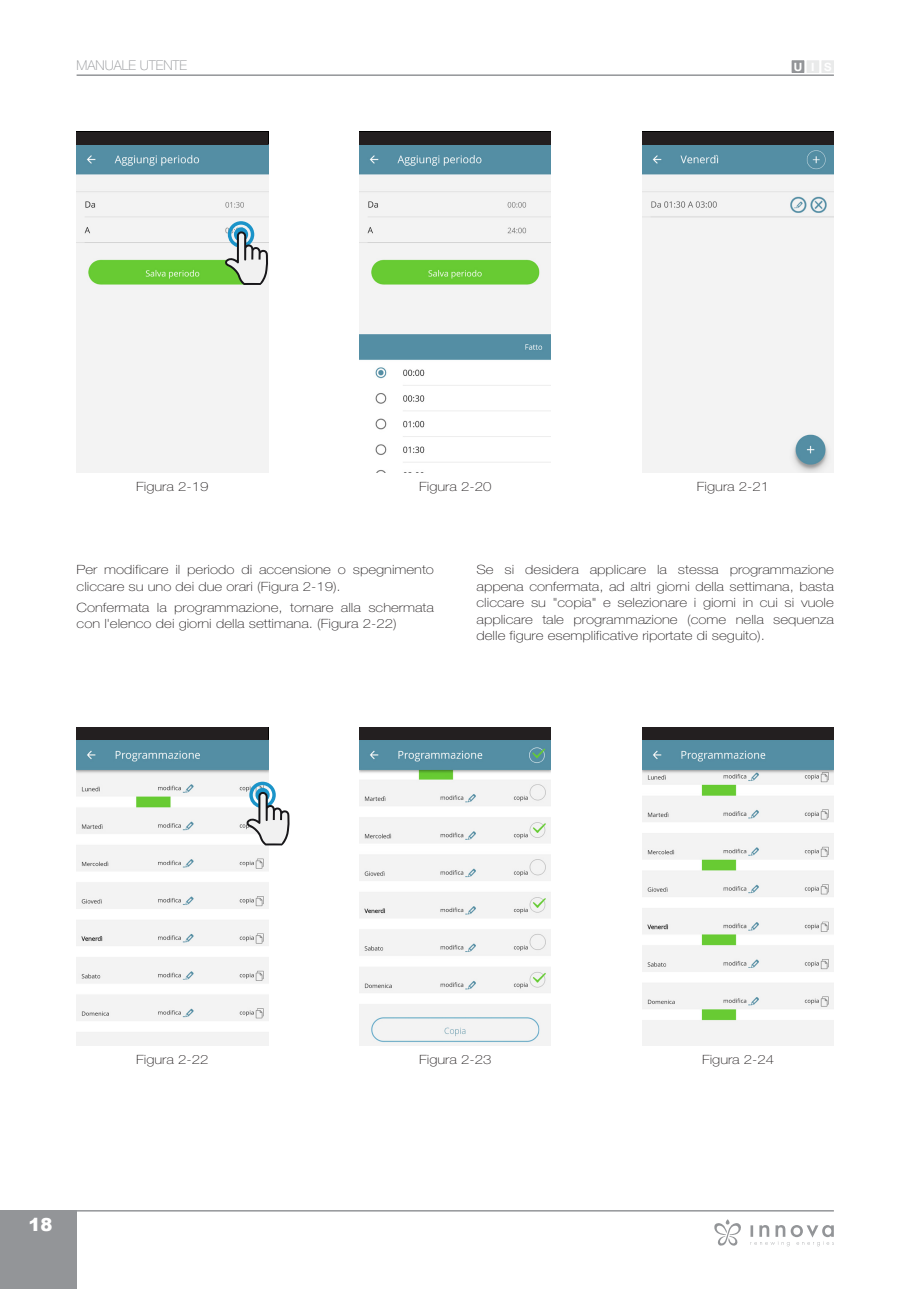
<style>
.page{position:relative;width:919px;height:1289px;background:#fff}
.page>*{position:absolute;margin:0;border:0;box-sizing:border-box;transform-origin:0 0}
.t1{font:900 18px "Arial";color:#fff}
.t2{font:100 13.5px "Helvetica Neue LT Std";color:#939598}
.Rientro_Test_Mono{font:100 12.75px/16.5px "Helvetica Neue LT Std";color:#231f20;scale:1.18 1}
.t3{font:700 11.4px "Helvetica Neue LT Std";color:#fff}
</style>
<div class="page">
<hr style="left:77px;top:1209px;width:756px;height:2px;background:#939598">
<div style="left:0;top:1209px;width:77px;height:79px;background:#939598"></div>
<hr style="left:77px;top:74px;width:756px;height:2px;background:#939598">
<div style="left:821px;top:61px;width:12px;height:11px;background:#e9eaea"></div>
<div style="left:807px;top:61px;width:11px;height:11px;background:#e9eaea"></div>
<div style="left:792px;top:61px;width:11px;height:11px;background:#939598"></div>
<div style="left:791px;top:60px;width:13px;height:13px;border:1px solid #939598"></div>
<svg style="left:750px;top:1225px;width:83px;height:21px"></svg>
<svg style="left:714px;top:1219px;width:27px;height:27px"></svg>
<img style="left:77px;top:144px;width:191px;height:328px">
<img style="left:642px;top:144px;width:191px;height:328px">
<img style="left:359px;top:144px;width:192px;height:328px">
<div style="left:642px;top:132px;width:191px;height:12px;background:#231f20"></div>
<div style="left:359px;top:132px;width:192px;height:12px;background:#231f20"></div>
<div style="left:77px;top:132px;width:191px;height:12px;background:#231f20"></div>
<img style="left:77px;top:740px;width:191px;height:305px">
<img style="left:359px;top:740px;width:192px;height:305px">
<img style="left:642px;top:740px;width:191px;height:305px">
<svg style="left:246px;top:781px;width:43px;height:64px"></svg>
<div style="left:359px;top:727px;width:192px;height:13px;background:#231f20"></div>
<div style="left:77px;top:727px;width:191px;height:13px;background:#231f20"></div>
<div style="left:642px;top:727px;width:191px;height:13px;background:#231f20"></div>
<svg style="left:225px;top:221px;width:43px;height:64px"></svg>
<p class="t2" style="left:77px;top:57px;width:112px">MANUALE UTENTE</p>
<p class="t3" style="left:793px;top:60px;width:39px">UIS</p>
<p class="Rientro_Test_Mono" style="left:136px;top:478px;width:63px">Figura 2-19</p>
<p class="Rientro_Test_Mono" style="left:419px;top:478px;width:63px">Figura 2-20</p>
<p class="Rientro_Test_Mono" style="left:696px;top:478px;width:63px">Figura 2-21</p>
<p class="Rientro_Test_Mono" style="left:77px;top:561px;width:304px">Per modificare il periodo di accensione o spegnimento cliccare su uno dei due orari (Figura 2-19).</p>
<p class="Rientro_Test_Mono" style="left:77px;top:599px;width:304px">Confermata la programmazione, tornare alla schermata con l'elenco dei giorni della settimana. (Figura 2-22)</p>
<p class="Rientro_Test_Mono" style="left:476px;top:561px;width:304px;text-align:justify">Se si desidera applicare la stessa programmazione appena confermata, ad altri giorni della settimana, basta cliccare su "copia" e selezionare i giorni in cui si vuole applicare tale programmazione (come nella sequenza delle figure esemplificative riportate di seguito).</p>
<h1 class="t1" style="left:28px;top:1211px;width:26px">18</h1>
<p class="Rientro_Test_Mono" style="left:136px;top:1051px;width:63px">Figura 2-22</p>
<p class="Rientro_Test_Mono" style="left:419px;top:1051px;width:63px">Figura 2-23</p>
<p class="Rientro_Test_Mono" style="left:702px;top:1051px;width:63px">Figura 2-24</p>
</div>
